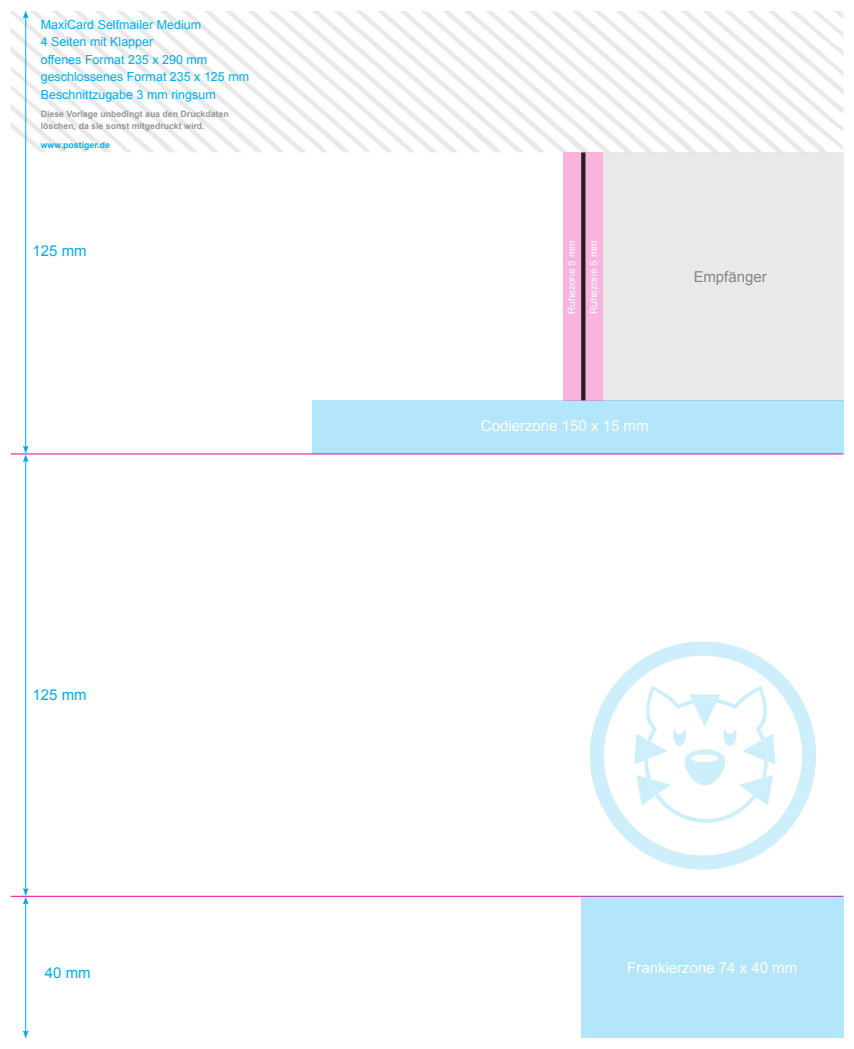
<style>
.page{position:relative;width:854px;height:1049px;background:#fff}
.page>*{position:absolute;margin:0;border:0;box-sizing:border-box;transform-origin:0 0}
.t1{font:15px "Arial";color:#fff}
.t2{font:15px "Arial";color:#00aeef}
.t3{font:15px "Arial";color:#231f20}
.t4{font:12.5px/17.5px "Arial";color:#00aeef}
.t5{font:10px "Arial";color:#fff}
.t6{font:700 8.75px/12px "Arial";color:#939598}
.t7{font:700 8.75px "Arial";color:#00aeef}
</style>
<div class="page">
<div style="left:312px;top:400px;width:531px;height:54px;background:#b3e6fa"></div>
<hr style="left:11px;top:454px;width:832px;height:1px;background:#ed028c">
<hr style="left:11px;top:896px;width:832px;height:1px;background:#ed028c">
<div style="left:581px;top:896px;width:262px;height:142px;background:#b3e6fa"></div>
<div style="left:603px;top:152px;width:240px;height:248px;background:#e9e9e9"></div>
<svg style="left:581px;top:152px;width:4px;height:248px"></svg>
<div style="left:563px;top:152px;width:18px;height:248px;background:#f9b3dc"></div>
<div style="left:585px;top:152px;width:18px;height:248px;background:#f9b3dc"></div>
<svg style="left:350px;top:11px;width:145px;height:141px"></svg>
<svg style="left:327px;top:11px;width:23px;height:141px"></svg>
<svg style="left:495px;top:11px;width:332px;height:141px"></svg>
<svg style="left:307px;top:11px;width:20px;height:141px"></svg>
<svg style="left:538px;top:11px;width:305px;height:121px"></svg>
<svg style="left:284px;top:11px;width:23px;height:141px"></svg>
<svg style="left:263px;top:11px;width:21px;height:141px"></svg>
<svg style="left:242px;top:11px;width:21px;height:141px"></svg>
<svg style="left:561px;top:11px;width:282px;height:102px"></svg>
<hr style="left:25px;top:17px;width:1px;height:431px;background:#00aeef">
<svg style="left:11px;top:11px;width:231px;height:141px"></svg>
<hr style="left:25px;top:460px;width:1px;height:430px;background:#00aeef">
<svg style="left:23px;top:446px;width:6px;height:16px"></svg>
<hr style="left:25px;top:902px;width:1px;height:130px;background:#00aeef">
<svg style="left:23px;top:888px;width:6px;height:16px"></svg>
<svg style="left:23px;top:1030px;width:6px;height:8px"></svg>
<svg style="left:590px;top:641px;width:226px;height:229px"></svg>
<svg style="left:634px;top:685px;width:141px;height:138px"></svg>
<p class="t4" style="left:41px;top:16px;width:210px">MaxiCard Selfmailer Medium<br>4 Seiten mit Klapper<br>offenes Format 235 x 290 mm geschlossenes Format 235 x 125 mm<br>Beschnittzugabe 3 mm ringsum</p>
<p class="t6" style="left:41px;top:109px;width:190px">Diese Vorlage unbedingt aus den Druckdaten löschen, da sie sonst mitgedruckt wird.</p>
<p class="t7" style="left:41px;top:139px;width:71px">www.postiger.de</p>
<p class="t2" style="left:33px;top:241px;width:56px">125 mm</p>
<p class="t2" style="left:33px;top:684px;width:56px">125 mm</p>
<p class="t2" style="left:45px;top:963px;width:47px">40 mm</p>
<p class="t5" style="left:565px;top:314px;width:75px;rotate:-90deg">Ruhezone 5 mm</p>
<p class="t5" style="left:587px;top:314px;width:75px;rotate:-90deg">Ruhezone 5 mm</p>
<p class="t1" style="left:481px;top:416px;width:169px">Codierzone 150 x 15 mm</p>
<p class="t3" style="left:693px;top:267px;width:75px">Empfänger</p>
<p class="t1" style="left:627px;top:958px;width:172px">Frankierzone 74 x 40 mm</p>
</div>
